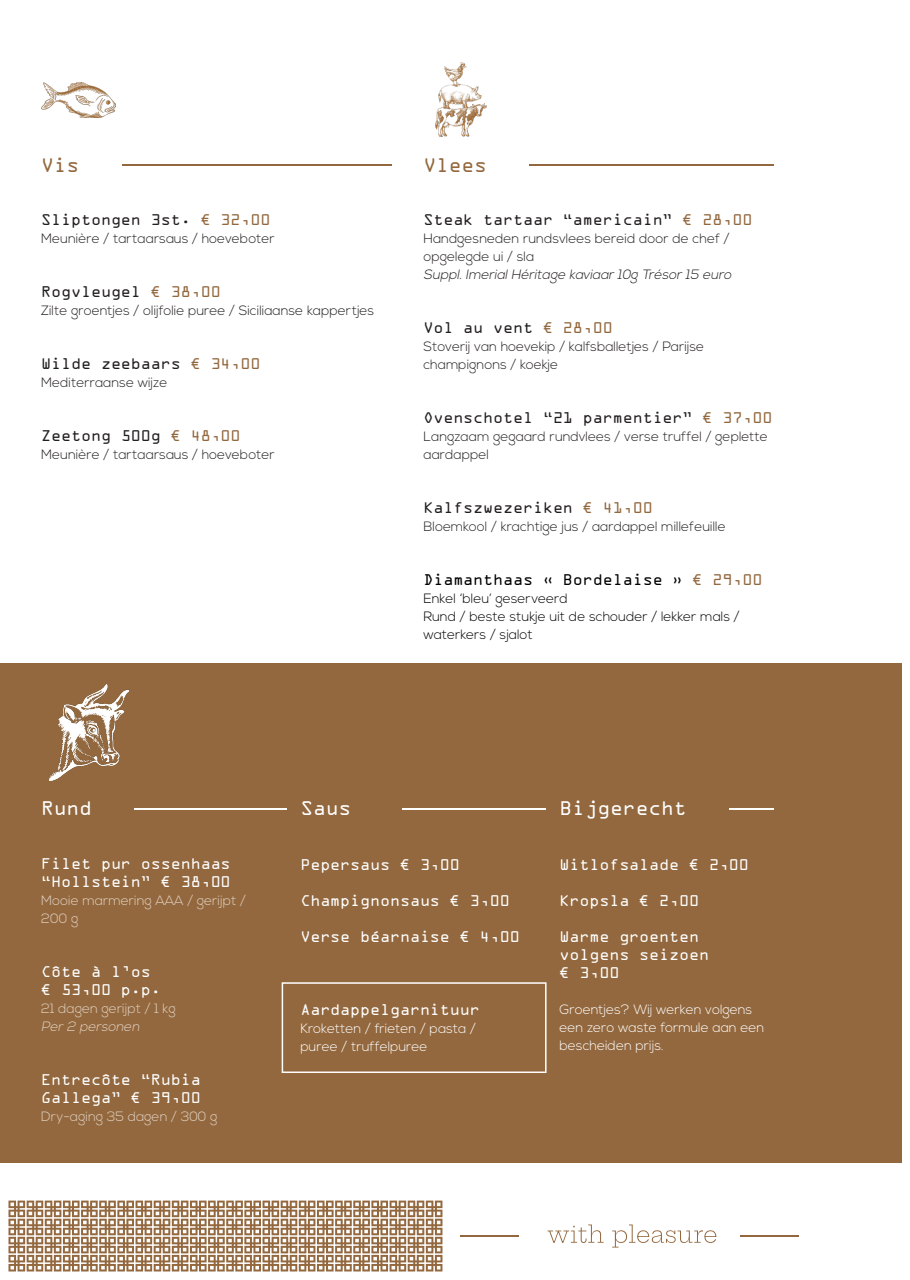
<style>
.page{position:relative;width:910px;height:1280px;background:#fff}
.page>*{position:absolute;margin:0;border:0;box-sizing:border-box;transform-origin:0 0}
.t1{font:21px "OCRA Extended";color:#fff}
.t2{font:21px "OCRA Extended";color:#93683e}
.t3{font:16.5px/18px "OCRA Extended";color:#fff}
.t4{font:16.5px "OCRA Extended";color:#231f20}
.t5{font:16.5px "OCRA Extended";color:#000001}
.t6{font:300 13.5px/18px "Nexa";color:#231f20}
.t7{font:300 13.5px/18px "Nexa";color:#fff}
.t8{font:300 13.5px/18px "Nexa";color:#000001}
.t9{font:300 13.5px/18px "Nexa";color:#e1d2c4}
.t10{font:italic 300 13.5px "Nexa";color:#231f20}
.t11{font:italic 300 13.5px "Nexa";color:#e1d2c4}
.s1{color:#93683e}
</style>
<div class="page">
<svg style="left:9px;top:1200px;width:433px;height:71px"></svg>
<hr style="left:460px;top:1235px;width:59px;height:1px;background:#93683e">
<hr style="left:740px;top:1235px;width:59px;height:1px;background:#93683e">
<svg style="left:547px;top:1224px;width:57px;height:19px"></svg>
<svg style="left:612px;top:1224px;width:104px;height:23px"></svg>
<hr style="left:122px;top:164px;width:270px;height:2px;background:#93683e">
<img style="left:41px;top:82px;width:75px;height:35px">
<hr style="left:529px;top:164px;width:245px;height:2px;background:#93683e">
<img style="left:435px;top:63px;width:51px;height:74px">
<div style="left:0;top:664px;width:901px;height:499px;background:#93683e"></div>
<img style="left:50px;top:685px;width:79px;height:95px">
<hr style="left:134px;top:808px;width:153px;height:1px;background:#fff">
<div style="left:282px;top:982px;width:265px;height:91px;border:2px solid #fff"></div>
<hr style="left:402px;top:808px;width:144px;height:1px;background:#fff">
<hr style="left:729px;top:808px;width:45px;height:1px;background:#fff">
<p class="t2" style="left:41px;top:154px;width:40px">Vis</p>
<p class="t4" style="left:41px;top:211px;width:231px">Sliptongen 3st. <span class="s1">€ 32,00</span></p>
<p class="t6" style="left:41px;top:230px;width:235px">Meunière / tartaarsaus / hoeveboter</p>
<p class="t4" style="left:41px;top:283px;width:181px">Rogvleugel <span class="s1">€ 38,00</span></p>
<p class="t6" style="left:41px;top:302px;width:335px">Zilte groentjes / olijfolie puree / Siciliaanse kappertjes</p>
<p class="t4" style="left:41px;top:355px;width:221px">Wilde zeebaars <span class="s1">€ 34,00</span></p>
<p class="t6" style="left:41px;top:374px;width:128px">Mediterraanse wijze</p>
<p class="t4" style="left:41px;top:427px;width:201px">Zeetong 500g <span class="s1">€ 48,00</span></p>
<p class="t6" style="left:41px;top:446px;width:235px">Meunière / tartaarsaus / hoeveboter</p>
<p class="t2" style="left:423px;top:154px;width:65px">Vlees</p>
<p class="t4" style="left:423px;top:211px;width:330px">Steak tartaar “americain” <span class="s1">€ 28,00</span></p>
<p class="t6" style="left:423px;top:230px;width:308px">Handgesneden rundsvlees bereid door de chef / opgelegde ui / sla</p>
<p class="t10" style="left:423px;top:267px;width:313px">Suppl.ImerialHéritage kaviaar10g Trésor15 euro</p>
<p class="t4" style="left:423px;top:319px;width:191px">Vol au vent <span class="s1">€ 28,00</span></p>
<p class="t6" style="left:423px;top:338px;width:282px">Stoverij van hoevekip / kalfsballetjes / Parijse champignons / koekje</p>
<p class="t4" style="left:423px;top:409px;width:350px">Ovenschotel “21 parmentier” <span class="s1">€ 37,00</span></p>
<p class="t6" style="left:423px;top:428px;width:346px">Langzaam gegaard rundvlees / verse truffel / geplette aardappel</p>
<p class="t4" style="left:423px;top:499px;width:231px">Kalfszwezeriken <span class="s1">€ 41,00</span></p>
<p class="t6" style="left:423px;top:518px;width:304px">Bloemkool / krachtige jus / aardappel millefeuille</p>
<p class="t5" style="left:423px;top:571px;width:340px">Diamanthaas « Bordelaise » <span class="s1">€ 29,00</span></p>
<p class="t8" style="left:423px;top:590px;width:146px">Enkel ‘bleu’ geserveerd</p>
<p class="t8" style="left:423px;top:608px;width:318px">Rund / beste stukje uit de schouder / lekker mals / waterkers / sjalot</p>
<p class="t1" style="left:41px;top:797px;width:52px">Rund</p>
<p class="t3" style="left:41px;top:854px;width:191px">Filet pur ossenhaas</p>
<p class="t3" style="left:41px;top:872px;width:191px">“Hollstein” € 38,00</p>
<p class="t9" style="left:41px;top:892px;width:206px">Mooie marmering AAA / gerijpt /<br>200 g</p>
<p class="t3" style="left:41px;top:962px;width:121px">Côte à l’os € 53,00 p.p.</p>
<p class="t9" style="left:41px;top:1000px;width:136px">21 dagen gerijpt / 1 kg</p>
<p class="t11" style="left:41px;top:1018px;width:103px">Per2 personen</p>
<p class="t3" style="left:41px;top:1070px;width:161px">Entrecôte “Rubia<br>Gallega” € 39,00</p>
<p class="t9" style="left:41px;top:1108px;width:178px">Dry-aging 35 dagen / 300 g</p>
<p class="t1" style="left:300px;top:797px;width:52px">Saus</p>
<p class="t1" style="left:560px;top:797px;width:128px">Bijgerecht</p>
<p class="t3" style="left:300px;top:856px;width:161px">Pepersaus € 3,00</p>
<p class="t3" style="left:300px;top:892px;width:211px">Champignonsaus € 3,00</p>
<p class="t3" style="left:300px;top:928px;width:221px">Verse béarnaise € 4,00</p>
<p class="t3" style="left:300px;top:1000px;width:181px">Aardappelgarnituur</p>
<p class="t7" style="left:300px;top:1020px;width:177px">Kroketten / frieten / pasta / puree / truffelpuree</p>
<p class="t3" style="left:560px;top:856px;width:191px">Witlofsalade € 2,00</p>
<p class="t3" style="left:560px;top:892px;width:141px">Kropsla € 2,00</p>
<p class="t3" style="left:560px;top:928px;width:151px">Warme groenten volgens seizoen € 3,00</p>
<p class="t7" style="left:560px;top:1001px;width:206px">Groentjes? Wij werken volgens een zero waste formule aan een bescheiden prijs.</p>
</div>
